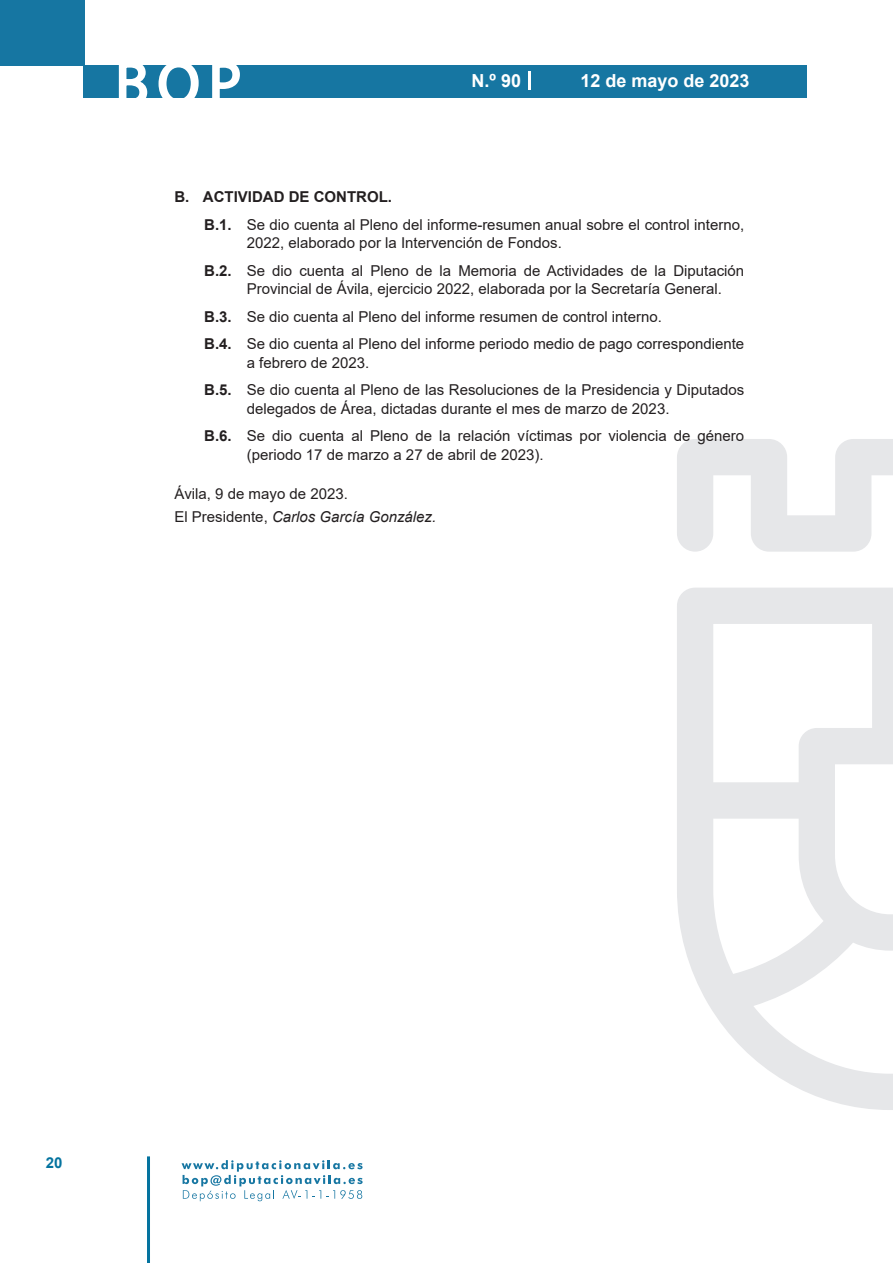
<style>
.page{position:relative;width:893px;height:1263px;background:#fff}
.page>*{position:absolute;margin:0;border:0;box-sizing:border-box;transform-origin:0 0}
.t1{font:500 61.5px "Avant Garde";color:#fff}
.t2{font:700 18px "Arial";color:#fff}
.texto_normal{font:15px/18.8px "Arial";color:#231f20}
.firma{font:italic 15px "Arial";color:#231f20}
.texto_normal-2{font:700 15px "Arial";color:#231f20}
.fecha{font:15px "Arial";color:#231f20}
.t3{font:700 15px "Arial";color:#04739f}
.s1{font-weight:700}
.s2{font-style:normal}
</style>
<div class="page">
<div style="left:0;top:0;width:85px;height:65px;background:#1676a2"></div>
<div style="left:84px;top:65px;width:723px;height:33px;background:#1676a2"></div>
<svg style="left:118px;top:65px;width:30px;height:33px"></svg>
<svg style="left:158px;top:65px;width:41px;height:33px"></svg>
<svg style="left:212px;top:65px;width:28px;height:33px"></svg>
<svg style="left:182px;top:1160px;width:181px;height:41px"></svg>
<hr style="left:147px;top:1156px;width:3px;height:107px;background:#04739f">
<svg style="left:529px;top:71px;width:2px;height:19px"></svg>
<svg style="left:677px;top:439px;width:216px;height:671px"></svg>
<h1 class="t1" style="left:115px;top:46px;width:128px">BOP</h1>
<p class="t2" style="left:472px;top:68px;width:51px">N.º 90</p>
<p class="t2" style="left:580px;top:68px;width:171px">12 de mayo de 2023</p>
<p class="texto_normal-2" style="left:174px;top:187px;width:219px">B. ACTIVIDAD DE CONTROL.</p>
<p class="texto_normal" style="left:247px;top:215px;width:499px;text-indent:-43px"><span class="s1">B.1.</span> Se dio cuenta al Pleno del informe-resumen anual sobre el control interno,<br>2022, elaborado por la Intervención de Fondos.</p>
<p class="texto_normal" style="left:247px;top:261px;width:499px;text-indent:-43px"><span class="s1">B.2.</span> Se dio cuenta al Pleno de la Memoria de Actividades de la Diputación<br>Provincial de Ávila, ejercicio 2022, elaborada por la Secretaría General.</p>
<p class="texto_normal" style="left:204px;top:307px;width:459px"><span class="s1">B.3.</span> Se dio cuenta al Pleno del informe resumen de control interno.</p>
<p class="texto_normal" style="left:247px;top:334px;width:499px;text-indent:-43px"><span class="s1">B.4.</span> Se dio cuenta al Pleno del informe periodo medio de pago correspondiente a febrero de 2023.</p>
<p class="texto_normal" style="left:247px;top:380px;width:499px;text-indent:-43px"><span class="s1">B.5.</span> Se dio cuenta al Pleno de las Resoluciones de la Presidencia y Diputados delegados de Área, dictadas durante el mes de marzo de 2023.</p>
<p class="texto_normal" style="left:247px;top:426px;width:499px;text-indent:-43px"><span class="s1">B.6.</span> Se dio cuenta al Pleno de la relación víctimas por violencia de género (periodo 17 de marzo a 27 de abril de 2023).</p>
<p class="fecha" style="left:174px;top:483px;width:175px">Ávila, 9 de mayo de 2023.</p>
<p class="firma" style="left:174px;top:507px;width:263px"><span class="s2">El Presidente,</span> Carlos García González.</p>
<p class="t3" style="left:46px;top:1152px;width:18px">20</p>
</div>
